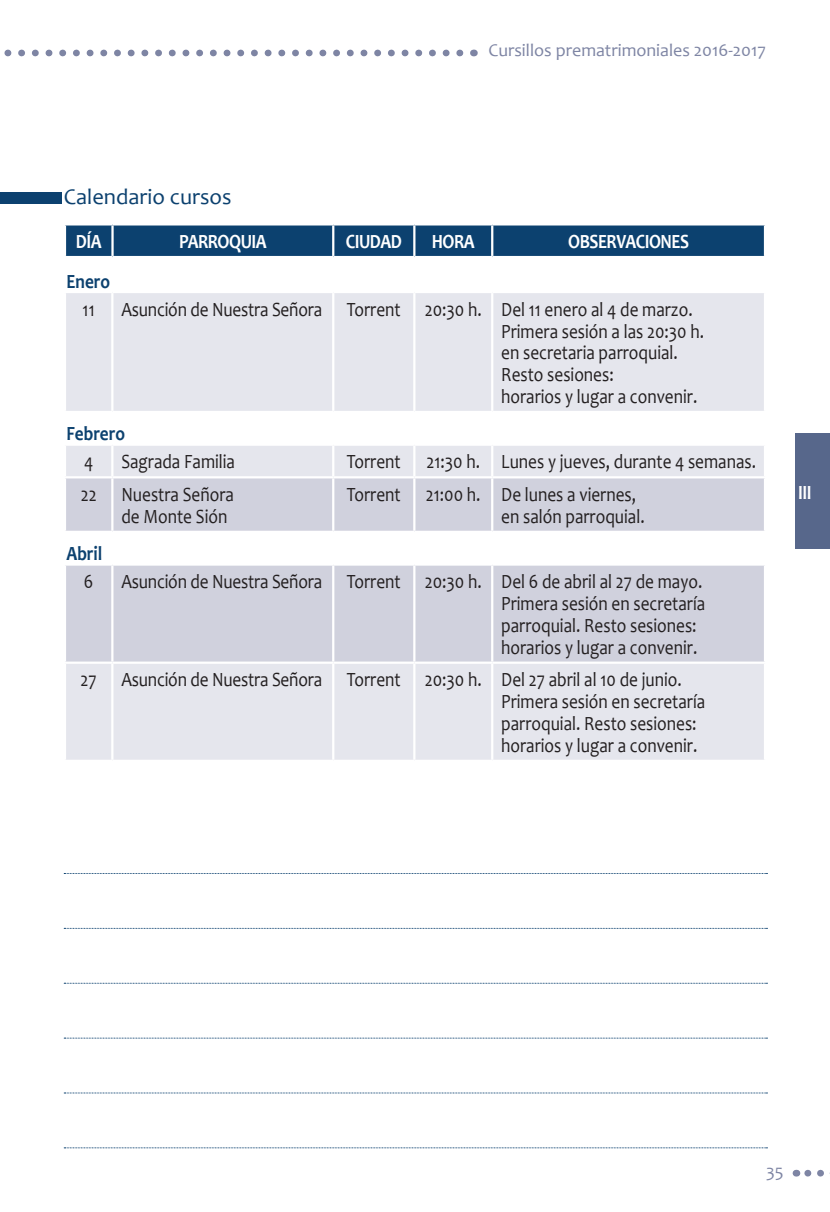
<style>
.page{position:relative;width:830px;height:1212px;background:#fff}
.page>*{position:absolute;margin:0;border:0;box-sizing:border-box;transform-origin:0 0}
.t1{font:22.5px "Candara";color:#0c416f}
.t2{font:20.25px/21.8px "Candara";color:#231f20;scale:.85 1}
.t3{font:700 20.25px "Candara";letter-spacing:-.03em;color:#fff;scale:.85 1}
.t4{font:700 20.25px "Candara";color:#0c416f;scale:.85 1}
.t5{font:18px "Candara";color:#7e85a4}
</style>
<div class="page">
<svg style="left:4px;top:50px;width:455px;height:6px"></svg>
<svg style="left:795px;top:1170px;width:35px;height:6px"></svg>
<svg style="left:66px;top:293px;width:697px;height:467px;background:#e7e8ef"></svg>
<svg style="left:66px;top:478px;width:697px;height:183px;fill:#d0d1dd"></svg>
<hr style="left:111px;top:293px;width:2px;height:118px;background:#fff">
<hr style="left:332px;top:293px;width:2px;height:118px;background:#fff">
<hr style="left:413px;top:293px;width:2px;height:118px;background:#fff">
<hr style="left:491px;top:293px;width:2px;height:118px;background:#fff">
<hr style="left:64px;top:411px;width:48px;height:2px;background:#fff">
<hr style="left:112px;top:411px;width:221px;height:2px;background:#fff">
<hr style="left:111px;top:413px;width:2px;height:30px;background:#fff">
<hr style="left:333px;top:411px;width:81px;height:2px;background:#fff">
<hr style="left:332px;top:413px;width:2px;height:30px;background:#fff">
<hr style="left:414px;top:411px;width:78px;height:2px;background:#fff">
<hr style="left:413px;top:413px;width:2px;height:30px;background:#fff">
<hr style="left:492px;top:411px;width:273px;height:2px;background:#fff">
<hr style="left:491px;top:413px;width:2px;height:30px;background:#fff">
<hr style="left:64px;top:443px;width:48px;height:3px;background:#fff">
<hr style="left:112px;top:443px;width:221px;height:3px;background:#fff">
<hr style="left:111px;top:446px;width:2px;height:30px;background:#fff">
<hr style="left:333px;top:443px;width:81px;height:3px;background:#fff">
<hr style="left:332px;top:446px;width:2px;height:30px;background:#fff">
<hr style="left:414px;top:443px;width:78px;height:3px;background:#fff">
<hr style="left:413px;top:446px;width:2px;height:30px;background:#fff">
<hr style="left:492px;top:443px;width:273px;height:3px;background:#fff">
<hr style="left:491px;top:446px;width:2px;height:30px;background:#fff">
<hr style="left:64px;top:476px;width:48px;height:2px;background:#fff">
<hr style="left:112px;top:476px;width:221px;height:2px;background:#fff">
<hr style="left:111px;top:478px;width:2px;height:53px;background:#fff">
<hr style="left:333px;top:476px;width:81px;height:2px;background:#fff">
<hr style="left:332px;top:478px;width:2px;height:53px;background:#fff">
<hr style="left:414px;top:476px;width:78px;height:2px;background:#fff">
<hr style="left:413px;top:478px;width:2px;height:53px;background:#fff">
<hr style="left:492px;top:476px;width:273px;height:2px;background:#fff">
<hr style="left:491px;top:478px;width:2px;height:53px;background:#fff">
<hr style="left:64px;top:531px;width:48px;height:2px;background:#fff">
<hr style="left:112px;top:531px;width:221px;height:2px;background:#fff">
<hr style="left:111px;top:533px;width:2px;height:30px;background:#fff">
<hr style="left:333px;top:531px;width:81px;height:2px;background:#fff">
<hr style="left:332px;top:533px;width:2px;height:30px;background:#fff">
<hr style="left:414px;top:531px;width:78px;height:2px;background:#fff">
<hr style="left:413px;top:533px;width:2px;height:30px;background:#fff">
<hr style="left:492px;top:531px;width:273px;height:2px;background:#fff">
<hr style="left:491px;top:533px;width:2px;height:30px;background:#fff">
<hr style="left:64px;top:563px;width:48px;height:3px;background:#fff">
<hr style="left:112px;top:563px;width:221px;height:3px;background:#fff">
<hr style="left:111px;top:566px;width:2px;height:95px;background:#fff">
<hr style="left:333px;top:563px;width:81px;height:3px;background:#fff">
<hr style="left:332px;top:566px;width:2px;height:95px;background:#fff">
<hr style="left:414px;top:563px;width:78px;height:3px;background:#fff">
<hr style="left:413px;top:566px;width:2px;height:95px;background:#fff">
<hr style="left:492px;top:563px;width:273px;height:3px;background:#fff">
<hr style="left:491px;top:566px;width:2px;height:95px;background:#fff">
<hr style="left:64px;top:661px;width:48px;height:3px;background:#fff">
<hr style="left:112px;top:661px;width:221px;height:3px;background:#fff">
<hr style="left:111px;top:664px;width:2px;height:96px;background:#fff">
<hr style="left:333px;top:661px;width:81px;height:3px;background:#fff">
<hr style="left:332px;top:664px;width:2px;height:96px;background:#fff">
<hr style="left:414px;top:661px;width:78px;height:3px;background:#fff">
<hr style="left:413px;top:664px;width:2px;height:96px;background:#fff">
<hr style="left:492px;top:661px;width:273px;height:3px;background:#fff">
<hr style="left:491px;top:664px;width:2px;height:96px;background:#fff">
<svg style="left:66px;top:225px;width:697px;height:31px;background:#104471"></svg>
<hr style="left:111px;top:225px;width:3px;height:31px;background:#fff">
<hr style="left:332px;top:225px;width:2px;height:31px;background:#fff">
<hr style="left:413px;top:225px;width:2px;height:31px;background:#fff">
<hr style="left:491px;top:225px;width:2px;height:31px;background:#fff">
<div style="left:0;top:193px;width:62px;height:11px;background:#0c416f"></div>
<svg style="left:64px;top:873px;width:703px;height:1px"></svg>
<svg style="left:64px;top:928px;width:703px;height:1px"></svg>
<svg style="left:64px;top:983px;width:703px;height:1px"></svg>
<svg style="left:64px;top:1038px;width:703px;height:1px"></svg>
<svg style="left:64px;top:1092px;width:703px;height:1px"></svg>
<svg style="left:64px;top:1147px;width:703px;height:1px"></svg>
<div style="left:794px;top:433px;width:35px;height:116px;background:#57678b"></div>
<p class="t5" style="left:488px;top:40px;width:279px">Cursillos prematrimoniales 2016-2017</p>
<p class="t1" style="left:64px;top:183px;width:169px">Calendario cursos</p>
<p class="t3" style="left:76px;top:229px;width:32px">DÍA</p>
<p class="t3" style="left:179px;top:229px;width:105px">PARROQUIA</p>
<p class="t3" style="left:345px;top:229px;width:67px">CIUDAD</p>
<p class="t3" style="left:431px;top:229px;width:52px">HORA</p>
<p class="t3" style="left:568px;top:229px;width:143px">OBSERVACIONES</p>
<p class="t4" style="left:66px;top:269px;width:53px">Enero</p>
<p class="t2" style="left:83px;top:298px;width:16px">11</p>
<p class="t2" style="left:501px;top:298px;width:240px;text-indent:-379px">Asunción de Nuestra Señora Torrent 20:30 h. Del 11 enero al 4 de marzo.<br>Primera sesión a las 20:30 h. en secretaria parroquial.<br>Resto sesiones:<br>horarios y lugar a convenir.</p>
<p class="t4" style="left:66px;top:421px;width:70px">Febrero</p>
<p class="t2" style="left:84px;top:451px;width:12px">4</p>
<p class="t2" style="left:121px;top:451px;width:135px">Sagrada Familia</p>
<p class="t2" style="left:346px;top:451px;width:65px">Torrent</p>
<p class="t2" style="left:426px;top:451px;width:389px">21:30 h. Lunes y jueves, durante 4 semanas.</p>
<p class="t2" style="left:121px;top:484px;width:134px;text-indent:-41px">22 Nuestra Señora de Monte Sión</p>
<p class="t2" style="left:501px;top:484px;width:170px;text-indent:-154px">Torrent 21:00 h. De lunes a viernes, en salón parroquial.</p>
<p class="t4" style="left:66px;top:542px;width:44px">Abril</p>
<p class="t2" style="left:84px;top:571px;width:13px">6</p>
<p class="t2" style="left:501px;top:571px;width:241px;text-indent:-379px">Asunción de Nuestra Señora Torrent 20:30 h. Del 6 de abril al 27 de mayo.<br>Primera sesión en secretaría parroquial. Resto sesiones: horarios y lugar a convenir.</p>
<p class="t2" style="left:501px;top:669px;width:241px;text-indent:-420px">27 Asunción de Nuestra Señora Torrent 20:30 h. Del 27 abril al 10 de junio.<br>Primera sesión en secretaría parroquial. Resto sesiones: horarios y lugar a convenir.</p>
<p class="t3" style="left:797px;top:480px;width:17px">III</p>
<p class="t5" style="left:765px;top:1160px;width:19px">35</p>
</div>
